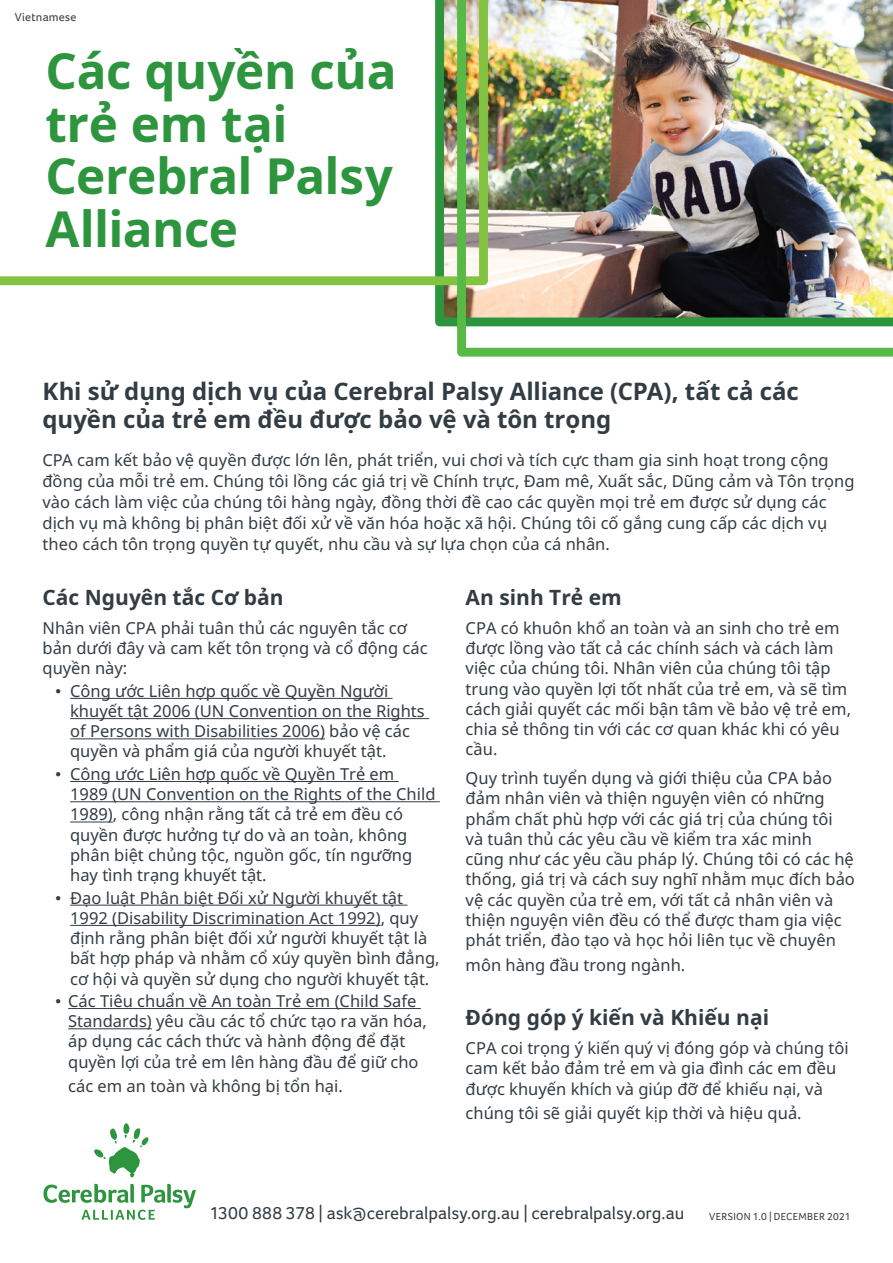
<style>
.page{position:relative;width:893px;height:1263px;background:#fff}
.page>*{position:absolute;margin:0;border:0;box-sizing:border-box;transform-origin:0 0}
.t1{font:700 49.5px/52.5px "Noto Sans";letter-spacing:-.01em;color:#2e953f}
.t2{font:700 24px/28.5px "Noto Sans";letter-spacing:-.005em;color:#323c43}
.t3{font:700 21px "Noto Sans";color:#323c43}
.t4{font:18px "Foco";color:#323c43}
.t5{font:16.5px/20.2px "Noto Sans";color:#323c43}
.t6{font:12px "Foco";letter-spacing:.015em;color:#323c43}
.t7{font:10.5px "Foco";letter-spacing:.03em;color:#323c43}
.s1{font-family:"Foco"}
</style>
<div class="page">
<svg style="left:94px;top:1123px;width:55px;height:54px"></svg>
<svg style="left:44px;top:1184px;width:152px;height:36px"></svg>
<svg style="left:0;top:0;width:453px;height:290px"></svg>
<img style="left:453px;top:0;width:440px;height:357px">
<hr style="left:70px;top:698px;width:323px;height:1px;background:#323c43">
<hr style="left:70px;top:718px;width:359px;height:1px;background:#323c43">
<hr style="left:70px;top:738px;width:255px;height:1px;background:#323c43">
<hr style="left:70px;top:781px;width:329px;height:1px;background:#323c43">
<hr style="left:70px;top:801px;width:370px;height:1px;background:#323c43">
<hr style="left:70px;top:821px;width:43px;height:1px;background:#323c43">
<hr style="left:70px;top:905px;width:337px;height:1px;background:#323c43">
<hr style="left:70px;top:925px;width:311px;height:1px;background:#323c43">
<hr style="left:68px;top:1008px;width:353px;height:1px;background:#323c43">
<hr style="left:68px;top:1028px;width:84px;height:1px;background:#323c43">
<p class="t6" style="left:15px;top:12px;width:63px">Vietnamese</p>
<h1 class="t1" style="left:46px;top:46px;width:353px">Các quyền của trẻ em tại<br>Cerebral Palsy<br>Alliance</h1>
<h2 class="t2" style="left:43px;top:377px;width:758px">Khi sử dụng dịch vụ của Cerebral Palsy Alliance (CPA), tất cả các quyền của trẻ em đều được bảo vệ và tôn trọng</h2>
<p class="t5" style="left:43px;top:450px;width:814px;line-height:21px">CPA cam kết bảo vệ quyền được lớn lên, phát triển, vui chơi và tích cực tham gia sinh hoạt trong cộng đồng của mỗi trẻ em. Chúng tôi lồng các giá trị về Chính trực, Đam mê, Xuất sắc, Dũng cảm và Tôn trọng vào cách làm việc của chúng tôi hàng ngày, đồng thời đề cao các quyền mọi trẻ em được sử dụng các dịch vụ mà không bị phân biệt đối xử về văn hóa hoặc xã hội. Chúng tôi cố gắng cung cấp các dịch vụ theo cách tôn trọng quyền tự quyết, nhu cầu và sự lựa chọn của cá nhân.</p>
<p class="t3" style="left:43px;top:583px;width:243px">Các Nguyên tắc Cơ bản</p>
<p class="t5" style="left:43px;top:618px;width:387px">Nhân viên CPA phải tuân thủ các nguyên tắc cơ bản dưới đây và cam kết tôn trọng và cổ động các quyền này:</p>
<p class="t5" style="left:70px;top:681px;width:356px;text-indent:-15px"><span class="s1">•</span> Công ước Liên hợp quốc về Quyền Người khuyết tật 2006 (UN Convention on the Rights of Persons with Disabilities 2006) bảo vệ các quyền và phẩm giá của người khuyết tật.</p>
<p class="t5" style="left:70px;top:764px;width:367px;text-indent:-15px"><span class="s1">•</span> Công ước Liên hợp quốc về Quyền Trẻ em 1989 (UN Convention on the Rights of the Child 1989), công nhận rằng tất cả trẻ em đều có quyền được hưởng tự do và an toàn, không phân biệt chủng tộc, nguồn gốc, tín ngưỡng hay tình trạng khuyết tật.</p>
<p class="t5" style="left:70px;top:888px;width:371px;text-indent:-15px"><span class="s1">•</span> Đạo luật Phân biệt Đối xử Người khuyết tật 1992 (Disability Discrimination Act 1992), quy định rằng phân biệt đối xử người khuyết tật là bất hợp pháp và nhằm cổ xúy quyền bình đẳng, cơ hội và quyền sử dụng cho người khuyết tật.</p>
<p class="t5" style="left:68px;top:991px;width:360px;text-indent:-13px"><span class="s1">•</span> Các Tiêu chuẩn về An toàn Trẻ em (Child Safe Standards) yêu cầu các tổ chức tạo ra văn hóa, áp dụng các cách thức và hành động để đặt quyền lợi của trẻ em lên hàng đầu để giữ cho</p>
<p class="t5" style="left:68px;top:1077px;width:276px">các em an toàn và không bị tổn hại.</p>
<p class="t3" style="left:466px;top:583px;width:158px">An sinh Trẻ em</p>
<p class="t5" style="left:466px;top:618px;width:387px">CPA có khuôn khổ an toàn và an sinh cho trẻ em được lồng vào tất cả các chính sách và cách làm việc của chúng tôi. Nhân viên của chúng tôi tập trung vào quyền lợi tốt nhất của trẻ em, và sẽ tìm cách giải quyết các mối bận tâm về bảo vệ trẻ em, chia sẻ thông tin với các cơ quan khác khi có yêu cầu.</p>
<p class="t5" style="left:466px;top:768px;width:391px">Quy trình tuyển dụng và giới thiệu của CPA bảo đảm nhân viên và thiện nguyện viên có những phẩm chất phù hợp với các giá trị của chúng tôi<br>và tuân thủ các yêu cầu về kiểm tra xác minh<br>cũng như các yêu cầu pháp lý. Chúng tôi có các hệ thống, giá trị và cách suy nghĩ nhằm mục đích bảo vệ các quyền của trẻ em, với tất cả nhân viên và thiện nguyện viên đều có thể được tham gia việc phát triển, đào tạo và học hỏi liên tục về chuyên</p>
<p class="t5" style="left:466px;top:955px;width:221px">môn hàng đầu trong ngành.</p>
<p class="t3" style="left:466px;top:1003px;width:305px">Đóng góp ý kiến và Khiếu nại</p>
<p class="t5" style="left:466px;top:1038px;width:385px">CPA coi trọng ý kiến quý vị đóng góp và chúng tôi cam kết bảo đảm trẻ em và gia đình các em đều được khuyến khích và giúp đỡ để khiếu nại, và</p>
<p class="t5" style="left:466px;top:1104px;width:338px">chúng tôi sẽ giải quyết kịp thời và hiệu quả.</p>
<p class="t4" style="left:209px;top:1204px;width:477px">1300 888 378 | ask@cerebralpalsy.org.au | cerebralpalsy.org.au</p>
<p class="t7" style="left:709px;top:1211px;width:143px">VERSION 1.0 | DECEMBER 2021</p>
</div>
